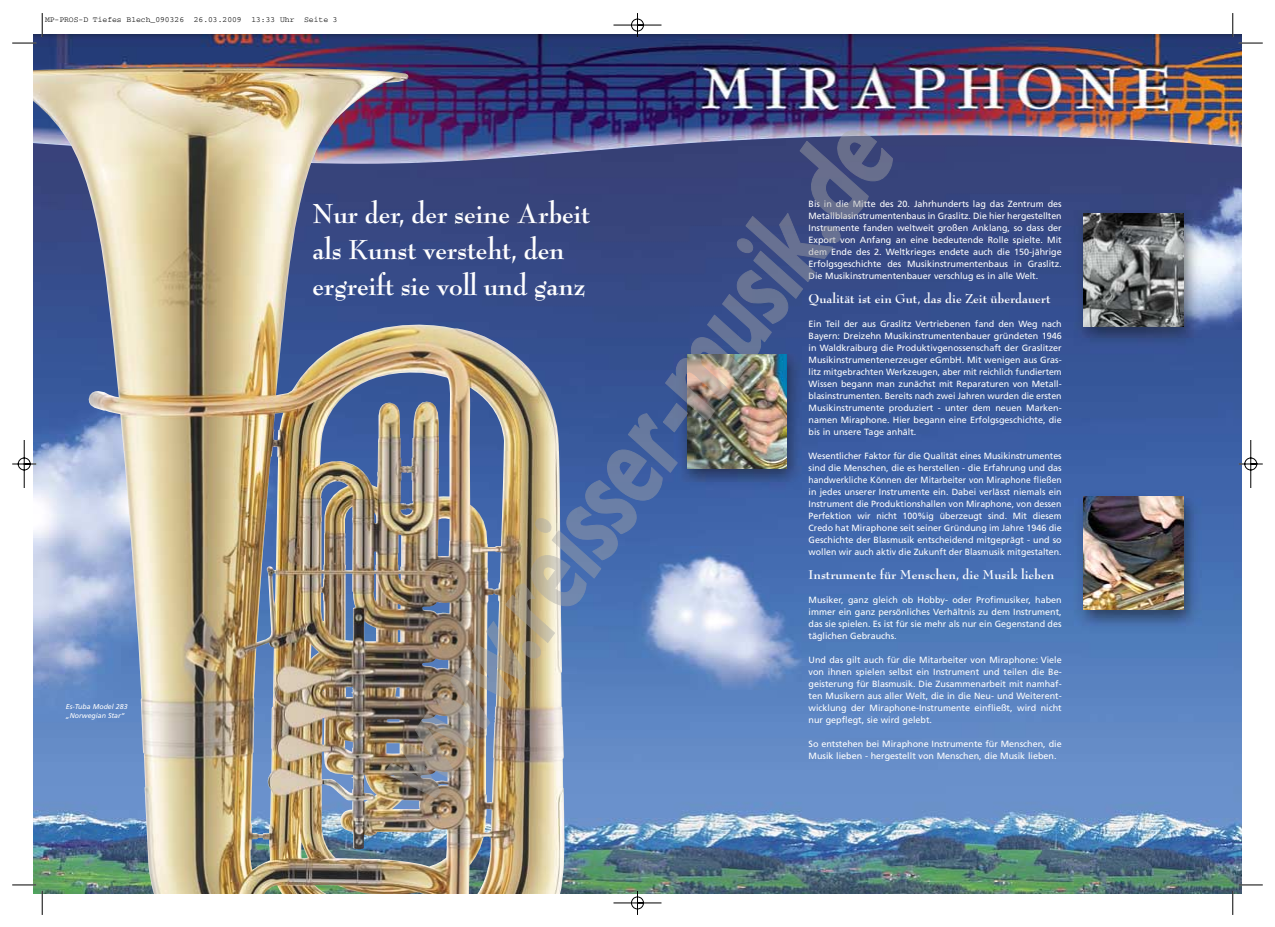
<style>
.page{position:relative;width:1275px;height:927px;background:#fff}
.page>*{position:absolute;margin:0;border:0;box-sizing:border-box;transform-origin:0 0}
.t1{font:700 30px/36px "Bernhard Modern";letter-spacing:-.005em;color:#fff;scale:.95 1}
.t2{font:700 14px "Bernhard Modern";color:#fff}
.t3{font:9px/12px "Frutiger";color:#fff;text-align:justify}
.t4{font:8px "Courier";color:#000}
.t5{font:italic 7px/9px "Frutiger";color:#fff}
</style>
<div class="page">
<img style="left:12px;top:13px;width:1251px;height:902px">
<img style="left:383px;top:130px;width:511px;height:669px">
<p class="t4" style="left:45px;top:17px;width:294px">MP-PROS-D Tiefes Blech_090326 26.03.2009 13:33 Uhr Seite 3</p>
<p class="t5" style="left:66px;top:702px;width:63px">Es-Tuba Model 283 „Norwegian Star“</p>
<h1 class="t1" style="left:313px;top:196px;width:294px">Nur der, der seine Arbeit als Kunst versteht, den ergreift sie voll und ganz</h1>
<p class="t3" style="left:809px;top:198px;width:255px">Bis in die Mitte des 20. Jahrhunderts lag das Zentrum des Metallblasinstrumentenbaus in Graslitz. Die hier hergestellten Instrumente fanden weltweit großen Anklang, so dass der Export von Anfang an eine bedeutende Rolle spielte. Mit dem Ende des 2. Weltkrieges endete auch die 150-jährige Erfolgsgeschichte des Musikinstrumentenbaus in Graslitz.<br>Die Musikinstrumentenbauer verschlug es in alle Welt.</p>
<h2 class="t2" style="left:809px;top:292px;width:243px">Qualität ist ein Gut, das die Zeit überdauert</h2>
<p class="t3" style="left:809px;top:318px;width:255px">Ein Teil der aus Graslitz Vertriebenen fand den Weg nach Bayern: Dreizehn Musikinstrumentenbauer gründeten 1946 in Waldkraiburg die Produktivgenossenschaft der Graslitzer Musikinstrumentenerzeuger eGmbH. Mit wenigen aus Gras&shy;litz mitgebrachten Werkzeugen, aber mit reichlich fundiertem Wissen begann man zunächst mit Reparaturen von Metall&shy;blasinstrumenten. Bereits nach zwei Jahren wurden die ersten Musikinstrumente produziert - unter dem neuen Marken&shy;namen Miraphone. Hier begann eine Erfolgsgeschichte, die bis in unsere Tage anhält.</p>
<p class="t3" style="left:809px;top:450px;width:255px">Wesentlicher Faktor für die Qualität eines Musikinstrumentes sind die Menschen, die es herstellen - die Erfahrung und das handwerkliche Können der Mitarbeiter von Miraphone fließen in jedes unserer Instrumente ein. Dabei verlässt niemals ein Instrument die Produktionshallen von Miraphone, von dessen Perfektion wir nicht 100%ig überzeugt sind. Mit diesem Credo hat Miraphone seit seiner Gründung im Jahre 1946 die Geschichte der Blasmusik entscheidend mitgeprägt - und so wollen wir auch aktiv die Zukunft der Blasmusik mitgestalten.</p>
<h2 class="t2" style="left:809px;top:568px;width:247px">Instrumente für Menschen, die Musik lieben</h2>
<p class="t3" style="left:809px;top:594px;width:255px">Musiker, ganz gleich ob Hobby- oder Profimusiker, haben immer ein ganz persönliches Verhältnis zu dem Instrument, das sie spielen. Es ist für sie mehr als nur ein Gegenstand des täglichen Gebrauchs.</p>
<p class="t3" style="left:809px;top:654px;width:255px">Und das gilt auch für die Mitarbeiter von Miraphone: Viele von ihnen spielen selbst ein Instrument und teilen die Be&shy;geisterung für Blasmusik. Die Zusammenarbeit mit namhaf&shy;ten Musikern aus aller Welt, die in die Neu- und Weiterent&shy;wicklung der Miraphone-Instrumente einfließt, wird nicht nur gepflegt, sie wird gelebt.</p>
<p class="t3" style="left:809px;top:738px;width:255px">So entstehen bei Miraphone Instrumente für Menschen, die<br>Musik lieben - hergestellt von Menschen, die Musik lieben.</p>
</div>
